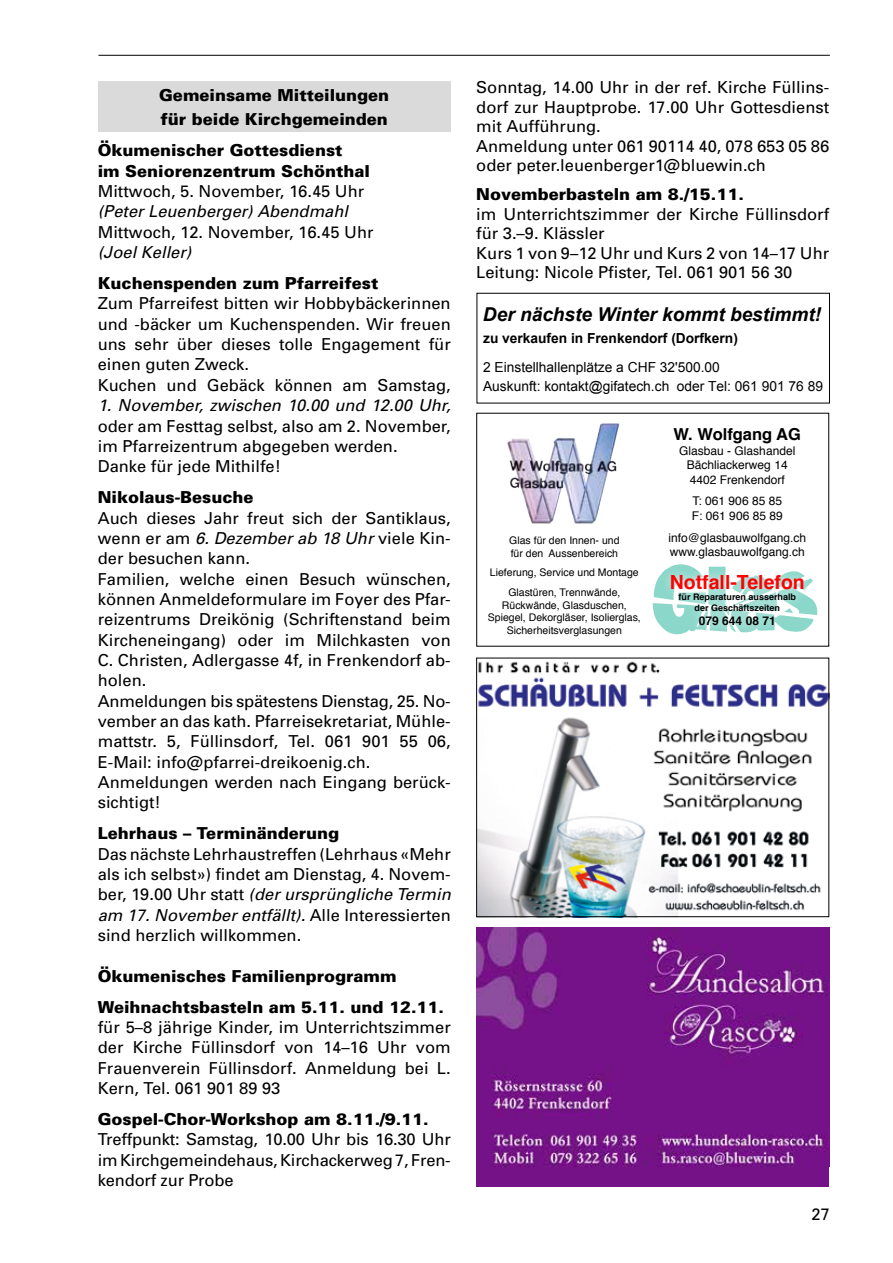
<style>
.page{position:relative;width:893px;height:1263px;background:#fff}
.page>*{position:absolute;margin:0;border:0;box-sizing:border-box;transform-origin:0 0}
.t1{font:700 19.5px "Helvetica";color:#f00}
.t2{font:italic 700 19.05px "Arial";color:#000}
.t3{font:16.5px/20.4px "Univers";color:#000}
.t4{font:900 16.5px/24px "Univers";color:#000}
.t5{font:italic 16.5px "Univers";color:#000}
.t6{font:700 16.5px "Helvetica";color:#000}
.t7{font:italic 700 15.15px "Arial";color:#000}
.t8{font:13.8px/19.4px "Arial";color:#000}
.t9{font:700 13.8px "Arial";color:#000}
.t10{font:12px/14.4px "Helvetica";color:#000}
.t11{font:700 12px "Helvetica";color:#000}
.t12{font:10.5px/12.6px "Helvetica";color:#000;text-align:center}
.t13{font:700 9px/10.8px "Helvetica";color:#000;text-align:center}
.s1{font-style:italic}
</style>
<div class="page">
<hr style="left:98px;top:55px;width:732px;height:1px;background:#000">
<div style="left:98px;top:81px;width:353px;height:50px;background:#dadada"></div>
<img style="left:478px;top:661px;width:349px;height:254px">
<div style="left:476px;top:658px;width:353px;height:259px;border:1px solid #000"></div>
<div style="left:476px;top:927px;width:353px;height:259px;background:#751287"></div>
<img style="left:476px;top:927px;width:352px;height:239px">
<div style="left:477px;top:293px;width:353px;height:110px;border:1px solid #000"></div>
<img style="left:507px;top:423px;width:113px;height:101px">
<svg style="left:653px;top:564px;width:165px;height:71px"></svg>
<div style="left:661px;top:565px;width:151px;height:69px;background:#fff;opacity:.75"></div>
<p class="t4" style="left:159px;top:82px;width:232px">Gemeinsame Mitteilungen für beide Kirchgemeinden</p>
<p class="t4" style="left:98px;top:140px;width:274px;line-height:20.4px">Ökumenischer Gottesdienst<br>im Seniorenzentrum Schönthal</p>
<p class="t3" style="left:98px;top:181px;width:268px">Mittwoch, 5. November, 16.45 Uhr</p>
<p class="t5" style="left:98px;top:201px;width:252px">(Peter Leuenberger) Abendmahl</p>
<p class="t3" style="left:98px;top:221px;width:277px">Mittwoch, 12. November, 16.45 Uhr</p>
<p class="t5" style="left:98px;top:242px;width:95px">(Joel Keller)</p>
<p class="t4" style="left:98px;top:271px;width:282px">Kuchenspenden zum Pfarreifest</p>
<p class="t3" style="left:98px;top:293px;width:354px">Zum Pfarreifest bitten wir Hobbybäckerinnen und -bäcker um Kuchenspenden. Wir freuen uns sehr über dieses tolle Engagement für einen guten Zweck.<br>Kuchen und Gebäck können am Samstag,</p>
<p class="t5" style="left:98px;top:395px;width:354px">1. November, zwischen 10.00 und 12.00 Uhr,</p>
<p class="t3" style="left:98px;top:415px;width:354px">oder am Festtag selbst, also am 2. November, im Pfarreizentrum abgegeben werden.<br>Danke für jede Mithilfe!</p>
<p class="t4" style="left:98px;top:485px;width:157px">Nikolaus-Besuche</p>
<p class="t3" style="left:98px;top:507px;width:354px">Auch dieses Jahr freut sich der Santiklaus, wenn er am <span class="s1">6. Dezember ab 18 Uhr</span> viele Kin&shy;der besuchen kann.<br>Familien, welche einen Besuch wünschen, können Anmeldeformulare im Foyer des Pfar&shy;reizentrums Dreikönig (Schriftenstand beim Kircheneingang) oder im Milchkasten von C. Christen, Adlergasse 4f, in Frenkendorf ab&shy;holen.<br>Anmeldungen bis spätestens Dienstag, 25. No&shy;vember an das kath. Pfarreisekretariat, Mühle&shy;mattstr. 5, Füllinsdorf, Tel. 061 901 55 06, E-Mail: info@pfarrei-dreikoenig.ch.<br>Anmeldungen werden nach Eingang berück&shy;sichtigt!</p>
<p class="t4" style="left:98px;top:821px;width:243px">Lehrhaus – Terminänderung</p>
<p class="t3" style="left:98px;top:843px;width:354px;text-align:justify">Das nächste Lehrhaustreffen (Lehrhaus «Mehr als ich selbst») findet am Dienstag, 4. Novem&shy;ber, 19.00 Uhr statt <span class="s1">(der ursprüngliche Termin am 17. November entfällt).</span> Alle Interessierten sind herzlich willkommen.</p>
<p class="t4" style="left:98px;top:960px;width:348px;line-height:30.9px">Ökumenisches Familienprogramm<br>Weihnachtsbasteln am 5.11. und 12.11.</p>
<p class="t3" style="left:98px;top:1017px;width:354px;text-align:justify">für 5–8 jährige Kinder, im Unterrichtszimmer der Kirche Füllinsdorf von 14–16 Uhr vom Frauenverein Füllinsdorf. Anmeldung bei L.<br>Kern, Tel. 061 901 89 93</p>
<p class="t4" style="left:98px;top:1107px;width:332px">Gospel-Chor-Workshop am 8.11./9.11.</p>
<p class="t3" style="left:98px;top:1129px;width:354px;text-align:justify">Treffpunkt: Samstag, 10.00 Uhr bis 16.30 Uhr im Kirchgemeindehaus, Kirchackerweg 7, Fren&shy;kendorf zur Probe</p>
<p class="t3" style="left:476px;top:77px;width:354px;line-height:19.5px">Sonntag, 14.00 Uhr in der ref. Kirche Füllins&shy;dorf zur Hauptprobe. 17.00 Uhr Gottesdienst mit Aufführung.<br>Anmeldung unter 061 90114 40, 078 653 05 86 oder peter.leuenberger1@bluewin.ch</p>
<p class="t4" style="left:476px;top:182px;width:269px">Novemberbasteln am 8./15.11.</p>
<p class="t3" style="left:476px;top:204px;width:354px;line-height:19.5px">im Unterrichtszimmer der Kirche Füllinsdorf für 3.–9. Klässler<br>Kurs 1 von 9–12 Uhr und Kurs 2 von 14–17 Uhr Leitung: Nicole Pfister, Tel. 061 901 56 30</p>
<p class="t2" style="left:483px;top:302px;width:340px">Der nächste Winter kommt bestimmt!</p>
<p class="t7" style="left:484px;top:306px;width:272px">Der nächste Winter kommt bestimmt !</p>
<p class="t9" style="left:483px;top:329px;width:256px">zu verkaufen in Frenkendorf (Dorfkern)</p>
<p class="t8" style="left:483px;top:357px;width:341px">2 Einstellhallenplätze a CHF 32'500.00<br>Auskunft: kontakt@gifatech.ch oder Tel: 061 901 76 89</p>
<p class="t12" style="left:509px;top:534px;width:112px;text-align:left">Glas für den Innen- und für den Aussenbereich</p>
<p class="t12" style="left:490px;top:563px;width:150px;line-height:19.8px">Lieferung, Service und Montage<br>Glastüren, Trennwände,</p>
<p class="t12" style="left:488px;top:599px;width:154px">Rückwände, Glasduschen,<br>Spiegel, Dekorgläser, Isolierglas,<br>Sicherheitsverglasungen</p>
<p class="t6" style="left:674px;top:421px;width:129px">W. Wolfgang AG</p>
<p class="t10" style="left:679px;top:444px;width:118px;text-align:center">Glasbau - Glashandel<br>Bächliackerweg 14<br>4402 Frenkendorf</p>
<p class="t10" style="left:692px;top:494px;width:92px">T: 061 906 85 85<br>F: 061 906 85 89</p>
<p class="t10" style="left:668px;top:530px;width:139px">info@glasbauwolfgang.ch www.glasbauwolfgang.ch</p>
<p class="t1" style="left:670px;top:567px;width:137px">Notfall-Telefon</p>
<p class="t13" style="left:678px;top:591px;width:119px">für Reparaturen ausserhalb der Geschäftszeiten</p>
<p class="t11" style="left:699px;top:611px;width:78px">079 644 08 71</p>
<p class="t3" style="left:811px;top:1204px;width:20px">27</p>
</div>
